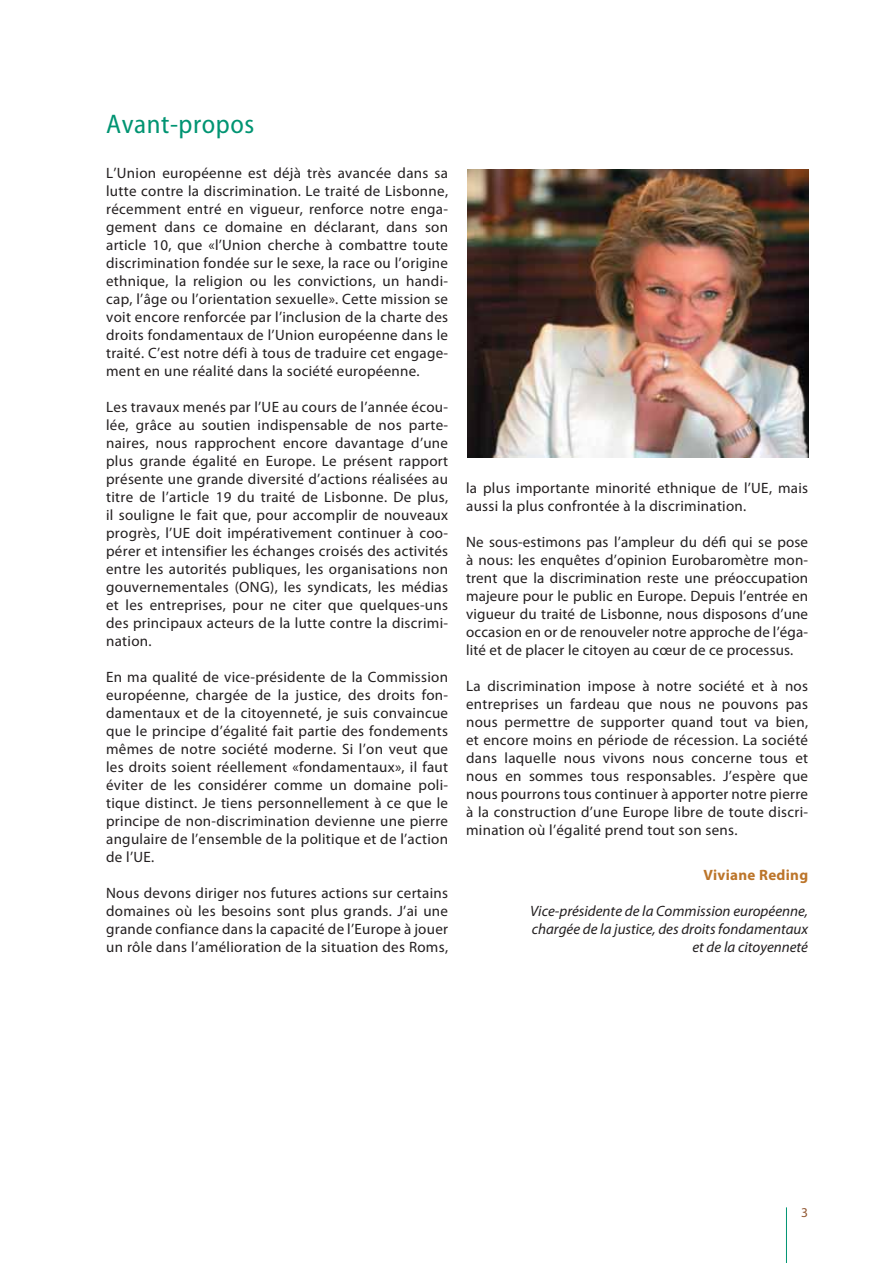
<style>
.page{position:relative;width:893px;height:1263px;background:#fff}
.page>*{position:absolute;margin:0;border:0;box-sizing:border-box;transform-origin:0 0}
.t1{font:semi-condensed 27px "Myriad Pro";letter-spacing:.02em;color:#009472}
.t2{font:15px/18px "Myriad Pro";letter-spacing:.02em;color:#231f20;text-align:justify}
.t3{font:italic 15px/18px "Myriad Pro";color:#231f20;text-align:right}
.t4{font:700 15px "Myriad Pro";letter-spacing:.02em;color:#bc752a}
.t5{font:13.5px "Myriad Pro";color:#925833}
</style>
<div class="page">
<hr style="left:786px;top:1207px;width:1px;height:56px;background:#009472">
<img style="left:468px;top:169px;width:340px;height:288px">
<h1 class="t1" style="left:106px;top:114px;width:150px">Avant-propos</h1>
<p class="t2" style="left:106px;top:166px;width:343px">L’Union européenne est déjà très avancée dans sa lutte contre la discrimination. Le traité de Lisbonne, récemment entré en vigueur, renforce notre enga&shy;gement dans ce domaine en déclarant, dans son article 10, que «l’Union cherche à combattre toute discrimination fondée sur le sexe, la race ou l’origine ethnique, la religion ou les convictions, un handi&shy;cap, l’âge ou l’orientation sexuelle». Cette mission se voit encore renforcée par l’inclusion de la charte des droits fondamentaux de l’Union européenne dans le traité. C’est notre défi à tous de traduire cet engage&shy;ment en une réalité dans la société européenne.</p>
<p class="t2" style="left:106px;top:400px;width:343px">Les travaux menés par l’UE au cours de l’année écou&shy;lée, grâce au soutien indispensable de nos parte&shy;naires, nous rapprochent encore davantage d’une plus grande égalité en Europe. Le présent rapport présente une grande diversité d’actions réalisées au titre de l’article 19 du traité de Lisbonne. De plus, il souligne le fait que, pour accomplir de nouveaux progrès, l’UE doit impérativement continuer à coo&shy;pérer et intensifier les échanges croisés des activités entre les autorités publiques, les organisations non gouvernementales (ONG), les syndicats, les médias et les entreprises, pour ne citer que quelques-uns des principaux acteurs de la lutte contre la discrimi&shy;nation.</p>
<p class="t2" style="left:106px;top:670px;width:343px">En ma qualité de vice-présidente de la Commission européenne, chargée de la justice, des droits fon&shy;damentaux et de la citoyenneté, je suis convaincue que le principe d’égalité fait partie des fondements mêmes de notre société moderne. Si l’on veut que les droits soient réellement «fondamentaux», il faut éviter de les considérer comme un domaine poli&shy;tique distinct. Je tiens personnellement à ce que le principe de non-discrimination devienne une pierre angulaire de l’ensemble de la politique et de l’action de l’UE.</p>
<p class="t2" style="left:106px;top:886px;width:343px">Nous devons diriger nos futures actions sur certains domaines où les besoins sont plus grands. J’ai une grande confiance dans la capacité de l’Europe à jouer un rôle dans l’amélioration de la situation des Roms,</p>
<p class="t2" style="left:466px;top:481px;width:343px">la plus importante minorité ethnique de l’UE, mais aussi la plus confrontée à la discrimination.</p>
<p class="t2" style="left:466px;top:535px;width:343px">Ne sous-estimons pas l’ampleur du défi qui se pose à nous: les enquêtes d’opinion Eurobaromètre mon&shy;trent que la discrimination reste une préoccupation majeure pour le public en Europe. Depuis l’entrée en vigueur du traité de Lisbonne, nous disposons d’une occasion en or de renouveler notre approche de l’éga&shy;lité et de placer le citoyen au cœur de ce processus.</p>
<p class="t2" style="left:466px;top:679px;width:343px">La discrimination impose à notre société et à nos entreprises un fardeau que nous ne pouvons pas nous permettre de supporter quand tout va bien, et encore moins en période de récession. La société dans laquelle nous vivons nous concerne tous et nous en sommes tous responsables. J’espère que nous pourrons tous continuer à apporter notre pierre à la construction d’une Europe libre de toute discri&shy;mination où l’égalité prend tout son sens.</p>
<p class="t4" style="left:703px;top:870px;width:106px">Viviane Reding</p>
<p class="t3" style="left:530px;top:904px;width:279px">Vice-présidente de la Commission européenne, chargée de la justice, des droits fondamentaux et de la citoyenneté</p>
<p class="t5" style="left:801px;top:1207px;width:8px">3</p>
</div>
